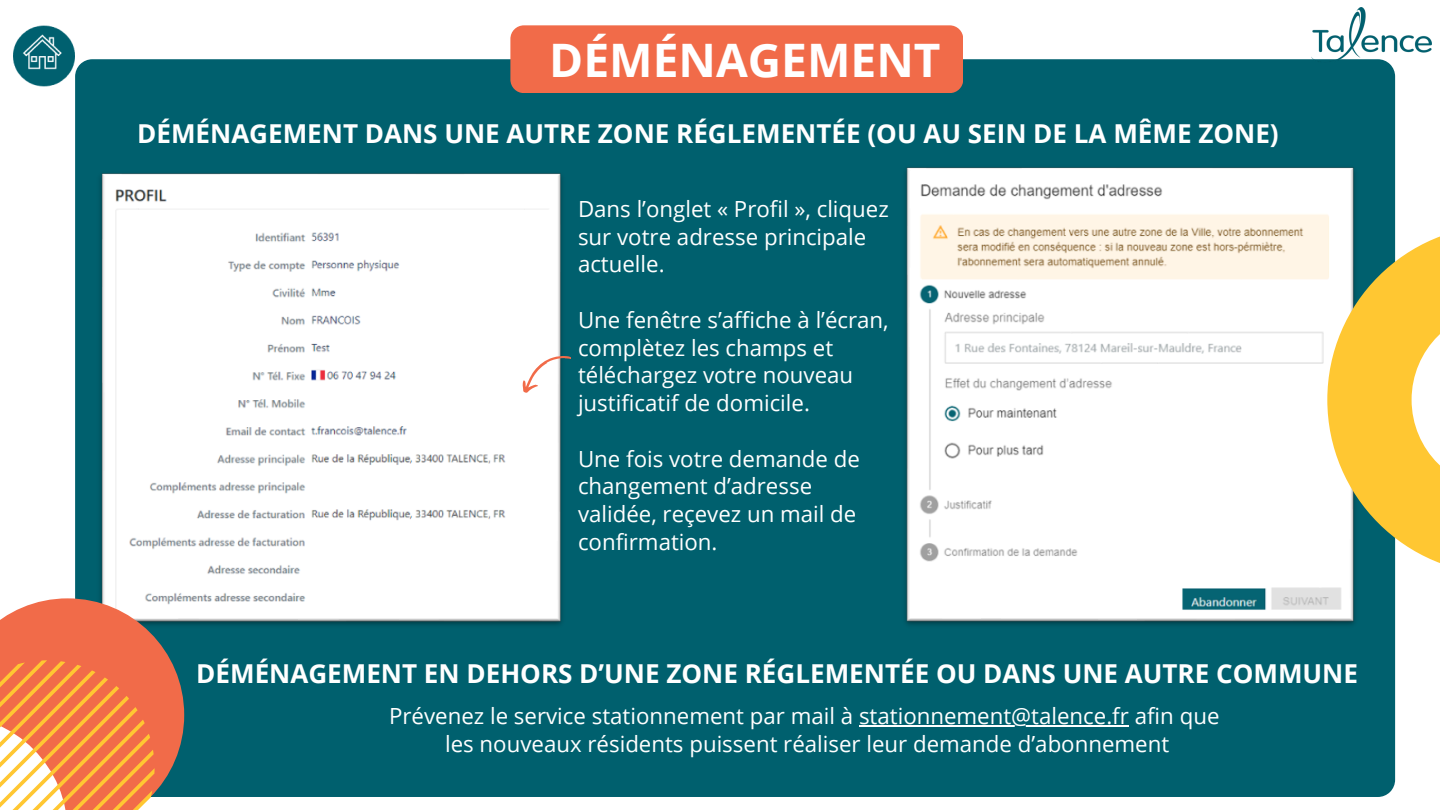
<style>
.page{position:relative;width:1440px;height:810px;background:#fff}
.page>*{position:absolute;margin:0;border:0;box-sizing:border-box;transform-origin:0 0}
.t1{font:700 46.1px "Open Sans";color:#fff}
.t2{font:700 26.1px "Open Sans";color:#fff}
.t3{font:22.3px/27.8px "Open Sans";color:#fff}
</style>
<div class="page">
<div style="left:75px;top:59px;width:1320px;height:738px;background:#00606e"></div>
<div style="left:510px;top:25px;width:453px;height:68px;background:#f16b49;border-radius:13px"></div>
<img style="left:1311px;top:7px;width:121px;height:56px">
<img style="left:94px;top:167px;width:476px;height:465px">
<svg style="left:0;top:598px;width:184px;height:212px;background:#e68a5f"></svg>
<img style="left:13px;top:25px;width:62px;height:62px">
<img style="left:902px;top:161px;width:458px;height:471px">
<svg style="left:1327px;top:225px;width:113px;height:349px"></svg>
<hr style="left:859px;top:726px;width:270px;height:1px;background:#fff">
<svg style="left:517px;top:346px;width:55px;height:51px"></svg>
<p class="t1" style="left:549px;top:28px;width:393px">DÉMÉNAGEMENT</p>
<p class="t2" style="left:137px;top:116px;width:1143px">DÉMÉNAGEMENT DANS UNE AUTRE ZONE RÉGLEMENTÉE (OU AU SEIN DE LA MÊME ZONE)</p>
<p class="t3" style="left:578px;top:194px;width:312px">Dans l’onglet « Profil », cliquez sur votre adresse principale actuelle.</p>
<p class="t3" style="left:578px;top:305px;width:312px">Une fenêtre s’affiche à l’écran, complètez les champs et téléchargez votre nouveau justificatif de domicile.</p>
<p class="t3" style="left:578px;top:444px;width:283px">Une fois votre demande de changement d’adresse validée, reçevez un mail de confirmation.</p>
<p class="t2" style="left:196px;top:655px;width:1163px">DÉMÉNAGEMENT EN DEHORS D’UNE ZONE RÉGLEMENTÉE OU DANS UNE AUTRE COMMUNE</p>
<h2 class="t3" style="left:389px;top:702px;width:832px">Prévenez le service stationnement par mail à stationnement@talence.fr afin que</h2>
<p class="t3" style="left:445px;top:729px;width:726px">les nouveaux résidents puissent réaliser leur demande d’abonnement</p>
</div>
